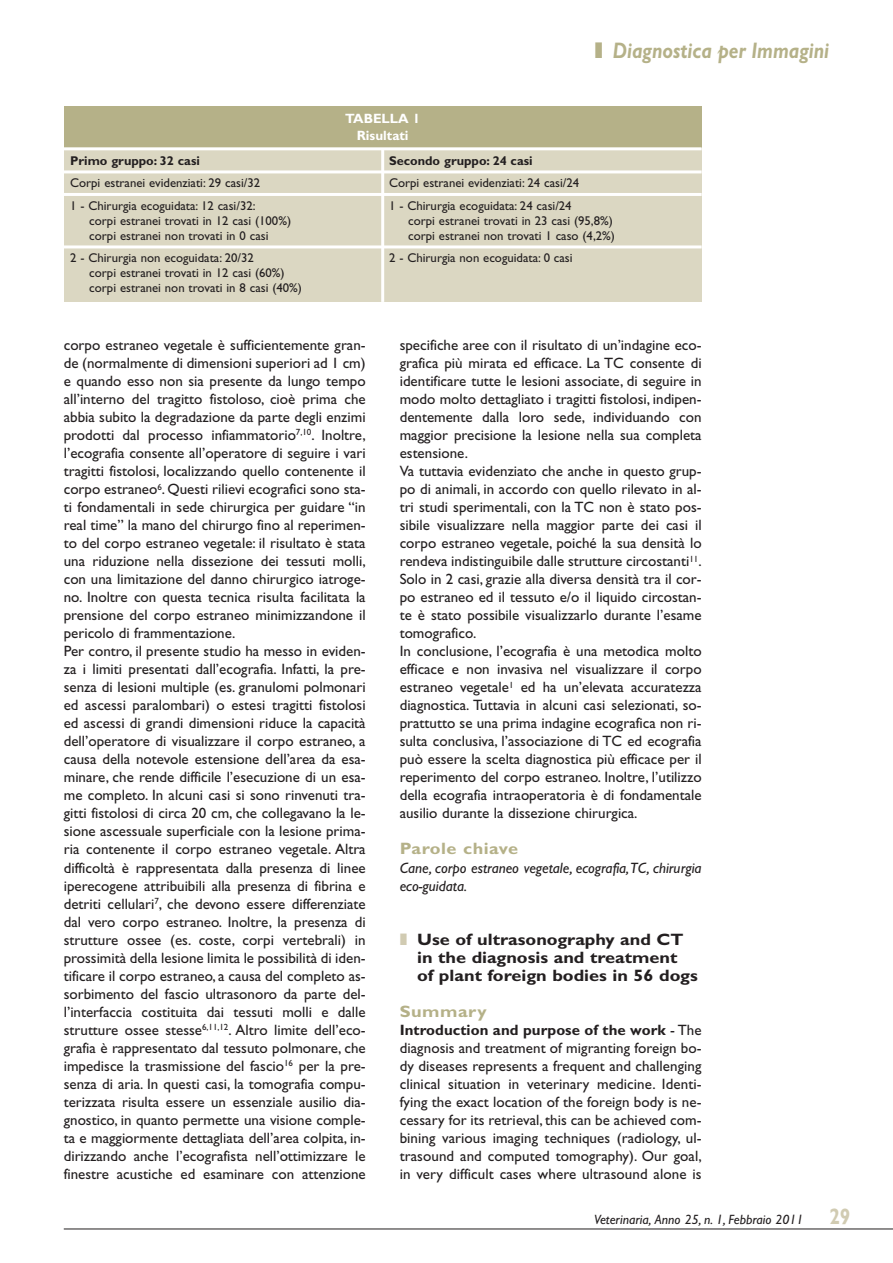
<style>
.page{position:relative;width:893px;height:1263px;background:#fff}
.page>*{position:absolute;margin:0;border:0;box-sizing:border-box;transform-origin:0 0}
.t1{font:italic 700 22.5px "Gill Sans";color:#b5b188;scale:.85 1}
.t2{font:700 16.5px/18px "Gill Sans";color:#231f20;scale:1.1 1}
.t3{font:700 16.5px "Gill Sans";letter-spacing:.025em;color:#b5b188;scale:1.1 1}
.t4{font:15px/18px "Gill Sans";color:#231f20}
.t5{font:italic 15px/18px "Gill Sans";color:#231f20}
.t6{font:italic 13.5px "Gill Sans";color:#231f20}
.t7{font:700 13.5px/16.5px "Gill Sans";color:#fff;text-align:center}
.t8{font:12.75px/15px "Gill Sans";color:#231f20}
.t9{font:700 12.75px "Gill Sans";color:#231f20}
.s1{color:#d1cbb2}
.s2{font-weight:700}
.s3{font-weight:700;font-style:normal;font-size:22.5px;color:#d1cbb2}
</style>
<div class="page">
<hr style="left:64px;top:1228px;width:829px;height:1px;background:#231f20">
<div style="left:64px;top:106px;width:638px;height:43px;background:#b5b188"></div>
<div style="left:64px;top:149px;width:638px;height:153px;background:#dbd7c2"></div>
<hr style="left:64px;top:170px;width:638px;height:3px;background:#fff">
<hr style="left:64px;top:193px;width:638px;height:3px;background:#fff">
<hr style="left:64px;top:245px;width:638px;height:3px;background:#fff">
<hr style="left:64px;top:147px;width:638px;height:3px;background:#fff">
<hr style="left:381px;top:149px;width:3px;height:153px;background:#fff">
<p class="t7" style="left:345px;top:112px;width:77px">TABELLA 1<br>Risultati</p>
<h1 class="t1" style="left:595px;top:42px;width:277px">❚ Diagnostica per Immagini</h1>
<p class="t9" style="left:70px;top:155px;width:131px">Primo gruppo: 32 casi</p>
<p class="t9" style="left:389px;top:155px;width:145px">Secondo gruppo: 24 casi</p>
<p class="t8" style="left:70px;top:176px;width:192px">Corpi estranei evidenziati: 29 casi/32</p>
<p class="t8" style="left:389px;top:176px;width:192px">Corpi estranei evidenziati: 24 casi/24</p>
<p class="t8" style="left:70px;top:199px;width:187px">1 - Chirurgia ecoguidata: 12 casi/32:</p>
<p class="t8" style="left:389px;top:199px;width:184px">1 - Chirurgia ecoguidata: 24 casi/24</p>
<p class="t8" style="left:89px;top:214px;width:203px">corpi estranei trovati in 12 casi (100%)</p>
<p class="t8" style="left:408px;top:214px;width:206px">corpi estranei trovati in 23 casi (95,8%)</p>
<p class="t8" style="left:89px;top:229px;width:181px">corpi estranei non trovati in 0 casi</p>
<p class="t8" style="left:408px;top:229px;width:208px">corpi estranei non trovati 1 caso (4,2%)</p>
<p class="t8" style="left:70px;top:251px;width:185px">2 - Chirurgia non ecoguidata: 20/32</p>
<p class="t8" style="left:389px;top:251px;width:185px">2 - Chirurgia non ecoguidata: 0 casi</p>
<p class="t8" style="left:89px;top:266px;width:214px">corpi estranei trovati in 12 casi (60%) corpi estranei non trovati in 8 casi (40%)</p>
<p class="t4" style="left:64px;top:338px;width:303px">corpo estraneo vegetale è sufficientemente gran&shy;de (normalmente di dimensioni superiori ad 1 cm) e quando esso non sia presente da lungo tempo all’interno del tragitto fistoloso, cioè prima che abbia subito la degradazione da parte degli enzimi prodotti dal processo infiammatorio<sup>7,10</sup>. Inoltre, l’ecografia consente all’operatore di seguire i vari tragitti fistolosi, localizzando quello contenente il corpo estraneo<sup>6</sup>. Questi rilievi ecografici sono sta&shy;ti fondamentali in sede chirurgica per guidare “in real time” la mano del chirurgo fino al reperimen&shy;to del corpo estraneo vegetale: il risultato è stata una riduzione nella dissezione dei tessuti molli, con una limitazione del danno chirurgico iatroge&shy;no. Inoltre con questa tecnica risulta facilitata la prensione del corpo estraneo minimizzandone il pericolo di frammentazione.<br>Per contro, il presente studio ha messo in eviden&shy;za i limiti presentati dall’ecografia. Infatti, la pre&shy;senza di lesioni multiple (es. granulomi polmonari ed ascessi paralombari) o estesi tragitti fistolosi ed ascessi di grandi dimensioni riduce la capacità dell’operatore di visualizzare il corpo estraneo, a causa della notevole estensione dell’area da esa&shy;minare, che rende difficile l’esecuzione di un esa&shy;me completo. In alcuni casi si sono rinvenuti tra&shy;gitti fistolosi di circa 20 cm, che collegavano la le&shy;sione ascessuale superficiale con la lesione prima&shy;ria contenente il corpo estraneo vegetale. Altra difficoltà è rappresentata dalla presenza di linee iperecogene attribuibili alla presenza di fibrina e detriti cellulari<sup>7</sup>, che devono essere differenziate dal vero corpo estraneo. Inoltre, la presenza di strutture ossee (es. coste, corpi vertebrali) in prossimità della lesione limita le possibilità di iden&shy;tificare il corpo estraneo, a causa del completo as&shy;sorbimento del fascio ultrasonoro da parte del&shy;l’interfaccia costituita dai tessuti molli e dalle strutture ossee stesse<sup>6,11,12</sup>. Altro limite dell’eco&shy;grafia è rappresentato dal tessuto polmonare, che impedisce la trasmissione del fascio<sup>16</sup> per la pre&shy;senza di aria. In questi casi, la tomografia compu&shy;terizzata risulta essere un essenziale ausilio dia&shy;gnostico, in quanto permette una visione comple&shy;ta e maggiormente dettagliata dell’area colpita, in&shy;dirizzando anche l’ecografista nell’ottimizzare le finestre acustiche ed esaminare con attenzione</p>
<p class="t4" style="left:400px;top:338px;width:303px">specifiche aree con il risultato di un’indagine eco&shy;grafica più mirata ed efficace. La TC consente di identificare tutte le lesioni associate, di seguire in modo molto dettagliato i tragitti fistolosi, indipen&shy;dentemente dalla loro sede, individuando con maggior precisione la lesione nella sua completa estensione.<br>Va tuttavia evidenziato che anche in questo grup&shy;po di animali, in accordo con quello rilevato in al&shy;tri studi sperimentali, con la TC non è stato pos&shy;sibile visualizzare nella maggior parte dei casi il corpo estraneo vegetale, poiché la sua densità lo rendeva indistinguibile dalle strutture circostanti<sup>11</sup>.<br>Solo in 2 casi, grazie alla diversa densità tra il cor&shy;po estraneo ed il tessuto e/o il liquido circostan&shy;te è stato possibile visualizzarlo durante l’esame tomografico.<br>In conclusione, l’ecografia è una metodica molto efficace e non invasiva nel visualizzare il corpo estraneo vegetale<sup>1</sup> ed ha un’elevata accuratezza diagnostica. Tuttavia in alcuni casi selezionati, so&shy;prattutto se una prima indagine ecografica non ri&shy;sulta conclusiva, l’associazione di TC ed ecografia può essere la scelta diagnostica più efficace per il reperimento del corpo estraneo. Inoltre, l’utilizzo della ecografia intraoperatoria è di fondamentale ausilio durante la dissezione chirurgica.</p>
<p class="t3" style="left:400px;top:843px;width:109px">Parole chiave</p>
<p class="t5" style="left:400px;top:860px;width:303px">Cane, corpo estraneo vegetale, ecografia,TC, chirurgia eco-guidata.</p>
<p class="t2" style="left:417px;top:931px;width:257px;text-indent:-17px"><span class="s1">❚</span> Use of ultrasonography and CT in the diagnosis and treatment of plant foreign bodies in 56 dogs</p>
<p class="t3" style="left:400px;top:1005px;width:80px">Summary</p>
<p class="t4" style="left:400px;top:1022px;width:303px;text-align:justify"><span class="s2">Introduction and purpose of the work</span> - The diagnosis and treatment of migranting foreign bo&shy;dy diseases represents a frequent and challenging clinical situation in veterinary medicine. Identi&shy;fying the exact location of the foreign body is ne&shy;cessary for its retrieval,this can be achieved com&shy;bining various imaging techniques (radiology, ul&shy;trasound and computed tomography). Our goal, in very difficult cases where ultrasound alone is</p>
<p class="t6" style="left:594px;top:1214px;width:258px">Veterinaria, Anno 25, n. 1, Febbraio 2011 <span class="s3">29</span></p>
</div>
